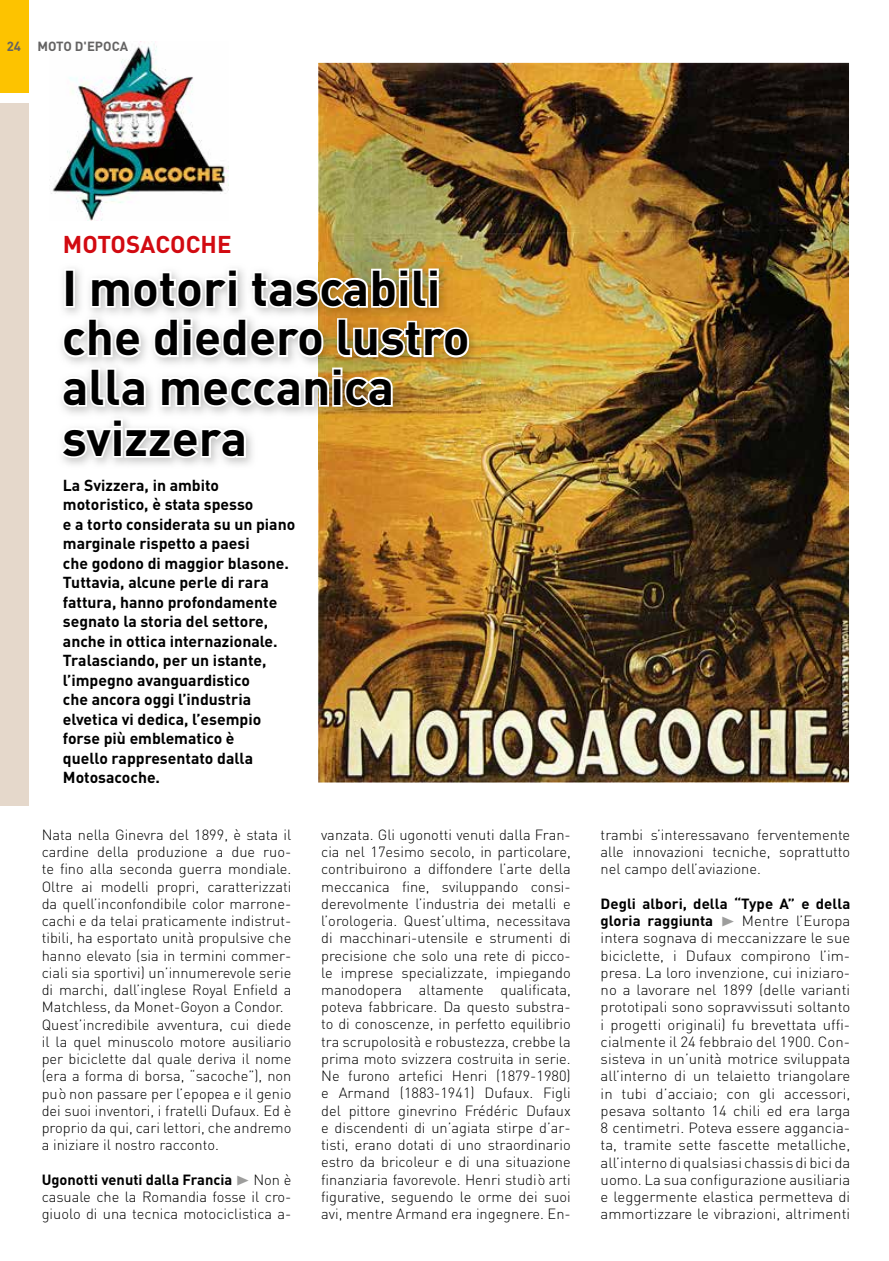
<style>
.page{position:relative;width:889px;height:1261px;background:#fff}
.page>*{position:absolute;margin:0;border:0;box-sizing:border-box;transform-origin:0 0}
.t1{font:700 49.5px/49.9px "DIN";color:#000}
.t2{font:700 24px "DIN";color:#d20a11}
.t3{font:700 15.75px/19.5px "DIN";color:#000}
.t4{font:300 14.7px/17.2px "DIN";color:#000;text-align:justify}
.t5{font:700 13.2px "DIN";color:#646363}
.s1{font-weight:700}
.s2{font-family:"Zeal";font-weight:400;color:#9d9d9c}
</style>
<div class="page">
<div style="left:0;top:0;width:29px;height:93px;background:#fdc300"></div>
<div style="left:0;top:103px;width:29px;height:702px;background:#e5d8cb"></div>
<img style="left:318px;top:63px;width:530px;height:720px">
<img style="left:64px;top:263px;width:416px;height:206px">
<svg style="left:61px;top:267px;width:411px;height:93px"></svg>
<svg style="left:61px;top:366px;width:86px;height:44px"></svg>
<svg style="left:158px;top:366px;width:236px;height:44px"></svg>
<svg style="left:62px;top:417px;width:186px;height:44px"></svg>
<img style="left:50px;top:44px;width:178px;height:177px">
<p class="t5" style="left:7px;top:38px;width:16px">24</p>
<p class="t5" style="left:37px;top:38px;width:92px">MOTO D'EPOCA</p>
<h2 class="t2" style="left:63px;top:228px;width:170px">MOTOSACOCHE</h2>
<h1 class="t1" style="left:62px;top:261px;width:409px">I motori tascabili che diedero lustro alla meccanica svizzera</h1>
<p class="t3" style="left:63px;top:475px;width:234px">La Svizzera, in ambito motoristico, è stata spesso<br>e a torto considerata su un piano marginale rispetto a paesi<br>che godono di maggior blasone.<br>Tuttavia, alcune perle di rara fattura, hanno profondamente segnato la storia del settore, anche in ottica internazionale.<br>Tralasciando, per un istante, l’impegno avanguardistico<br>che ancora oggi l’industria elvetica vi dedica, l’esempio forse più emblematico è<br>quello rappresentato dalla<br>Motosacoche.</p>
<p class="t4" style="left:42px;top:826px;width:251px;text-align:left">Nata nella Ginevra del 1899, è stata il cardine della produzione a due ruo&shy;te fino alla seconda guerra mondiale.<br>Oltre ai modelli propri, caratterizzati da quell’inconfondibile color marrone&shy;cachi e da telai praticamente indistrut&shy;tibili, ha esportato unità propulsive che hanno elevato (sia in termini commer&shy;ciali sia sportivi) un’innumerevole serie di marchi, dall’inglese Royal Enfield a Matchless, da Monet-Goyon a Condor.<br>Quest’incredibile avventura, cui diede il la quel minuscolo motore ausiliario per biciclette dal quale deriva il nome (era a forma di borsa, “sacoche”), non può non passare per l’epopea e il genio dei suoi inventori, i fratelli Dufaux. Ed è proprio da qui, cari lettori, che andremo a iniziare il nostro racconto.</p>
<p class="t4" style="left:42px;top:1171px;width:251px"><span class="s1">Ugonotti venuti dalla Francia</span> <span class="s2">®</span> Non è casuale che la Romandia fosse il cro&shy;giuolo di una tecnica motociclistica a-</p>
<p class="t4" style="left:321px;top:826px;width:251px">vanzata. Gli ugonotti venuti dalla Fran&shy;cia nel 17esimo secolo, in particolare, contribuirono a diffondere l’arte della meccanica fine, sviluppando consi&shy;derevolmente l’industria dei metalli e l’orologeria. Quest’ultima, necessitava di macchinari-utensile e strumenti di precisione che solo una rete di picco&shy;le imprese specializzate, impiegando manodopera altamente qualificata, poteva fabbricare. Da questo substra&shy;to di conoscenze, in perfetto equilibrio tra scrupolosità e robustezza, crebbe la prima moto svizzera costruita in serie.<br>Ne furono artefici Henri (1879-1980) e Armand (1883-1941) Dufaux. Figli del pittore ginevrino Frédéric Dufaux e discendenti di un’agiata stirpe d’ar&shy;tisti, erano dotati di uno straordinario estro da bricoleur e di una situazione finanziaria favorevole. Henri studiò arti figurative, seguendo le orme dei suoi avi, mentre Armand era ingegnere. En-</p>
<p class="t4" style="left:600px;top:826px;width:251px">trambi s’interessavano ferventemente alle innovazioni tecniche, soprattutto nel campo dell’aviazione.</p>
<p class="t4" style="left:600px;top:895px;width:251px"><span class="s1">Degli albori, della “Type A” e della gloria raggiunta</span> <span class="s2">®</span> Mentre l’Europa intera sognava di meccanizzare le sue biciclette, i Dufaux compirono l’im&shy;presa. La loro invenzione, cui iniziaro&shy;no a lavorare nel 1899 (delle varianti prototipali sono sopravvissuti soltanto i progetti originali) fu brevettata uffi&shy;cialmente il 24 febbraio del 1900. Con&shy;sisteva in un’unità motrice sviluppata all’interno di un telaietto triangolare in tubi d’acciaio; con gli accessori, pesava soltanto 14 chili ed era larga 8 centimetri. Poteva essere aggancia&shy;ta, tramite sette fascette metalliche, all’interno di qualsiasi chassis di bici da uomo. La sua configurazione ausiliaria e leggermente elastica permetteva di ammortizzare le vibrazioni, altrimenti</p>
</div>
